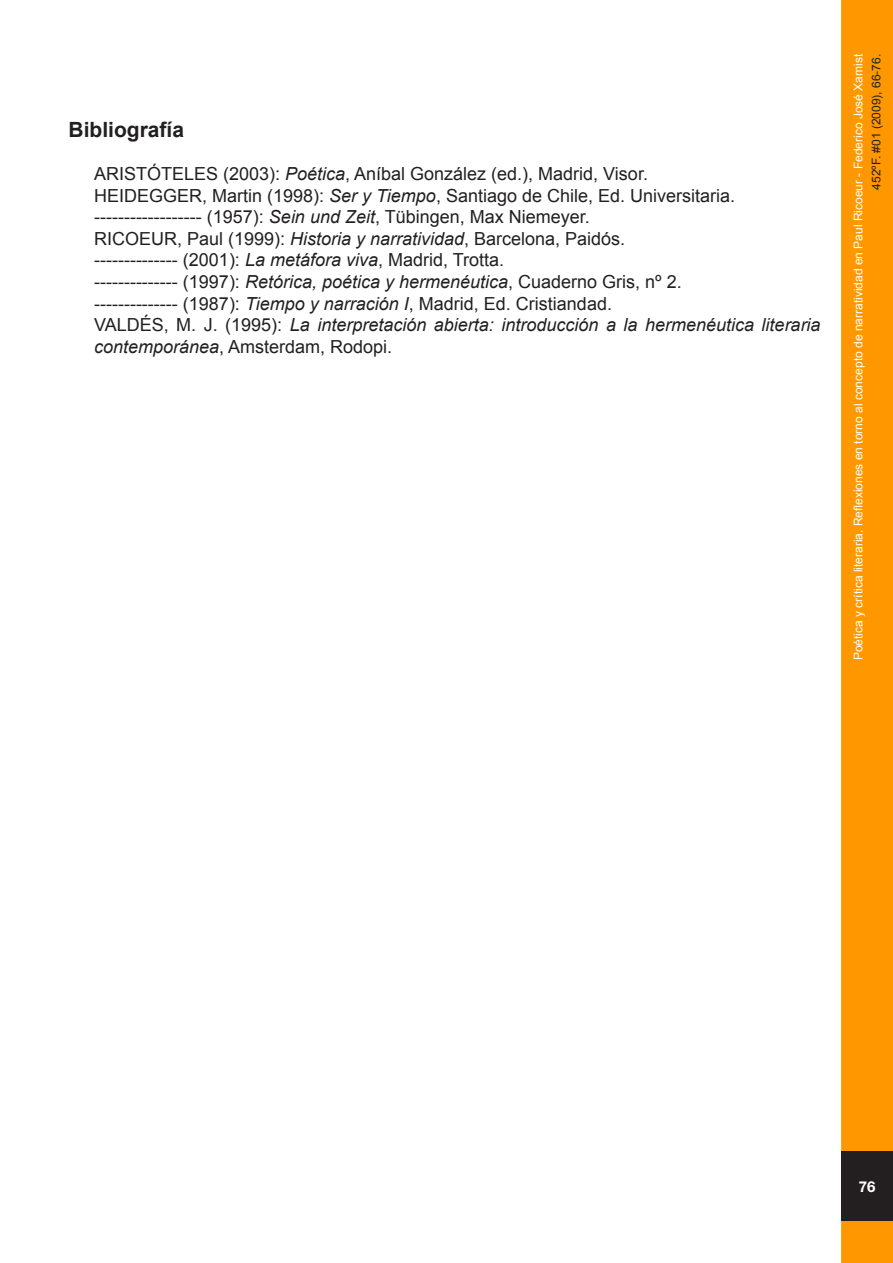
<style>
.page{position:relative;width:893px;height:1263px;background:#fff}
.page>*{position:absolute;margin:0;border:0;box-sizing:border-box;transform-origin:0 0}
.Estilo_de_párrafo_1{font:700 21px "Arial";color:#231f20}
.Estilo_de_párrafo_1-2{font:18px "Arial";color:#231f20}
.Estilo_de_párrafo_1-3{font:italic 18px/21.6px "Arial";color:#231f20}
.t1{font:700 15px "Helvetica Neue";color:#fff}
.t2{font:12px "Arial";color:#fff}
.t3{font:12px "Arial";color:#231f20}
.s1{font-style:italic}
.s2{font-style:normal}
</style>
<div class="page">
<div style="left:841px;top:0;width:52px;height:1263px;background:#ff9800;border:3px solid #ff9800"></div>
<div style="left:841px;top:1151px;width:52px;height:70px;background:#231f20"></div>
<p class="Estilo_de_párrafo_1" style="left:69px;top:116px;width:117px">Bibliografía</p>
<p class="Estilo_de_párrafo_1-2" style="left:94px;top:162px;width:555px">ARISTÓTELES (2003): <span class="s1">Poética</span>, Aníbal González (ed.), Madrid, Visor.</p>
<p class="Estilo_de_párrafo_1-2" style="left:94px;top:184px;width:643px">HEIDEGGER, Martin (1998): <span class="s1">Ser y Tiempo</span>, Santiago de Chile, Ed. Universitaria.</p>
<p class="Estilo_de_párrafo_1-2" style="left:94px;top:205px;width:497px">------------------ (1957): <span class="s1">Sein und Zeit</span>, Tübingen, Max Niemeyer.</p>
<p class="Estilo_de_párrafo_1-2" style="left:94px;top:227px;width:533px">RICOEUR, Paul (1999): <span class="s1">Historia y narratividad</span>, Barcelona, Paidós.</p>
<p class="Estilo_de_párrafo_1-2" style="left:94px;top:248px;width:412px">-------------- (2001): <span class="s1">La metáfora viva</span>, Madrid, Trotta.</p>
<p class="Estilo_de_párrafo_1-2" style="left:94px;top:270px;width:589px">-------------- (1997): <span class="s1">Retórica, poética y hermenéutica</span>, Cuaderno Gris, nº 2.</p>
<p class="Estilo_de_párrafo_1-2" style="left:94px;top:292px;width:519px">-------------- (1987): <span class="s1">Tiempo y narración I</span>, Madrid, Ed. Cristiandad.</p>
<p class="Estilo_de_párrafo_1-3" style="left:94px;top:314px;width:728px"><span class="s2">VALDÉS, M. J. (1995):</span> La interpretación abierta: introducción a la hermenéutica literaria contemporánea<span class="s2">, Amsterdam, Rodopi.</span></p>
<p class="t2" style="left:850px;top:660px;width:608px;rotate:-90deg">Poética y crítica literaria. Reflexiones en torno al concepto de narratividad en Paul Ricoeur - Federico José Xamist</p>
<p class="t3" style="left:868px;top:190px;width:137px;rotate:-90deg">452ºF. #01 (2009), 66-76.</p>
<p class="t1" style="left:859px;top:1177px;width:18px">76</p>
</div>
